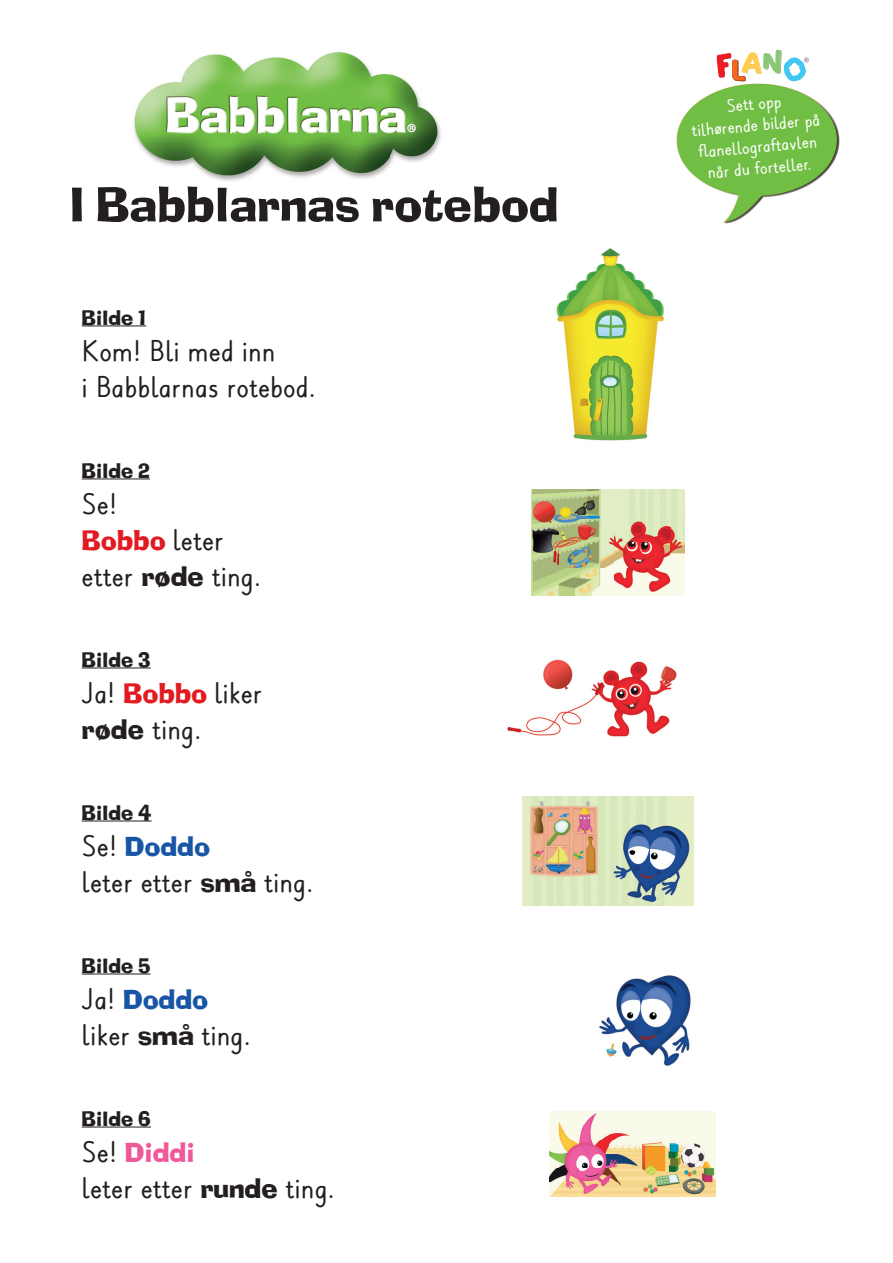
<style>
.page{position:relative;width:893px;height:1263px;background:#fff}
.page>*{position:absolute;margin:0;border:0;box-sizing:border-box;transform-origin:0 0}
.t1{font:52.5px "Ad Lib ICG";color:#231f20}
.t2{font:30px/36px "Skolstil Nordisk";color:#231f20}
.t3{font:30px "Ad Lib ICG";color:#1855a5}
.t4{font:30px "Ad Lib ICG";color:#e21a21}
.t5{font:30px "Ad Lib ICG";color:#ef599a}
.t6{font:22.5px "Ad Lib ICG";color:#231f20}
.t7{font:18px/21.6px "Skolstil Nordisk";color:#fff;text-align:center}
.t8{font:12px "Poppins";color:#808285}
.s1{font-family:"Skolstil Nordisk";color:#231f20}
.s2{font-family:"Ad Lib ICG"}
.s3{font-family:"Ad Lib ICG";color:#e21a21}
</style>
<div class="page">
<img style="left:133px;top:52px;width:308px;height:129px">
<hr style="left:82px;top:326px;width:64px;height:1px;background:#231f20">
<hr style="left:82px;top:479px;width:68px;height:1px;background:#231f20">
<hr style="left:82px;top:668px;width:69px;height:1px;background:#231f20">
<hr style="left:82px;top:821px;width:70px;height:1px;background:#231f20">
<hr style="left:82px;top:974px;width:69px;height:1px;background:#231f20">
<hr style="left:82px;top:1127px;width:69px;height:1px;background:#231f20">
<img style="left:556px;top:248px;width:108px;height:193px">
<img style="left:532px;top:489px;width:152px;height:106px">
<img style="left:507px;top:659px;width:170px;height:78px">
<img style="left:523px;top:796px;width:170px;height:110px">
<img style="left:549px;top:1112px;width:167px;height:84px">
<img style="left:599px;top:975px;width:92px;height:91px">
<img style="left:676px;top:83px;width:163px;height:140px">
<svg style="left:716px;top:50px;width:90px;height:31px"></svg>
<h1 class="t1" style="left:69px;top:173px;width:490px">I Babblarnas rotebod</h1>
<p class="t6" style="left:82px;top:304px;width:66px">Bilde 1</p>
<p class="t2" style="left:82px;top:333px;width:236px">Kom! Bli med inn<br>i Babblarnas rotebod.</p>
<p class="t6" style="left:82px;top:457px;width:70px">Bilde 2</p>
<p class="t2" style="left:82px;top:486px;width:37px">Se!</p>
<p class="t4" style="left:82px;top:522px;width:144px">Bobbo <span class="s1">leter</span></p>
<p class="t2" style="left:82px;top:558px;width:181px">etter <span class="s2">røde</span> ting.</p>
<p class="t6" style="left:82px;top:646px;width:71px">Bilde 3</p>
<p class="t2" style="left:82px;top:675px;width:182px">Ja! <span class="s3">Bobbo</span> liker <span class="s2">røde</span> ting.</p>
<p class="t6" style="left:82px;top:799px;width:71px">Bilde 4</p>
<p class="t3" style="left:82px;top:828px;width:130px"><span class="s1">Se!</span> Doddo</p>
<p class="t2" style="left:82px;top:864px;width:233px">leter etter <span class="s2">små</span> ting.</p>
<p class="t6" style="left:82px;top:952px;width:70px">Bilde 5</p>
<p class="t3" style="left:82px;top:981px;width:128px"><span class="s1">Ja!</span> Doddo</p>
<p class="t2" style="left:82px;top:1017px;width:171px">liker <span class="s2">små</span> ting.</p>
<p class="t6" style="left:82px;top:1105px;width:71px">Bilde 6</p>
<p class="t5" style="left:82px;top:1134px;width:115px"><span class="s1">Se!</span> Diddi</p>
<p class="t2" style="left:82px;top:1170px;width:255px">leter etter <span class="s2">runde</span> ting.</p>
<p class="t8" style="left:803px;top:55px;width:8px">®</p>
<p class="t7" style="left:689px;top:98px;width:130px;rotate:-5deg">Sett opp<br>tilhørende bilder på fl anellograftavlen når du forteller.</p>
</div>
